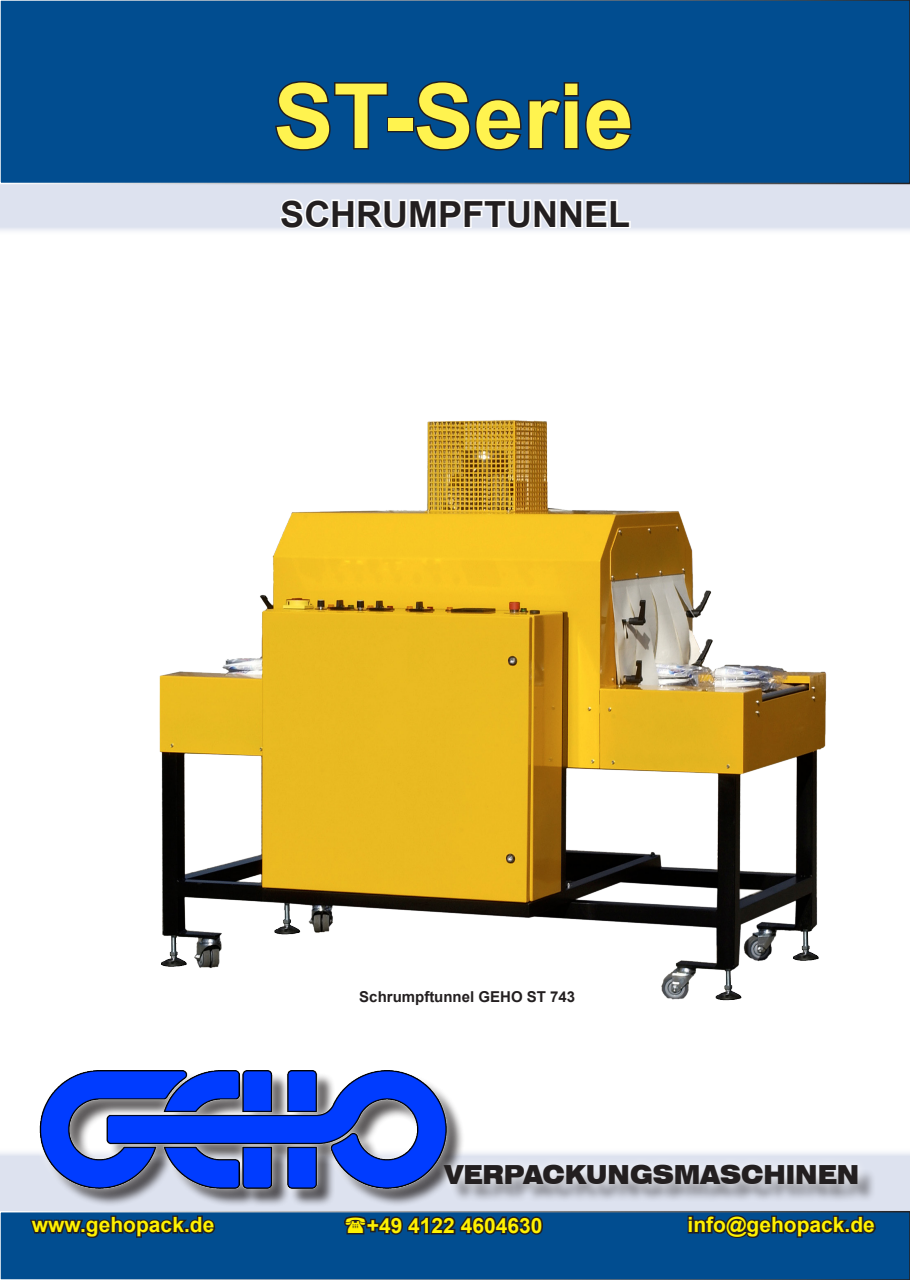
<style>
.page{position:relative;width:910px;height:1280px;background:#fff}
.page>*{position:absolute;margin:0;border:0;box-sizing:border-box;transform-origin:0 0}
.t1{font:700 90px "Arial";color:#fff34f}
.t2{font:700 36px "Arial";color:#231f20}
.t3{font:900 expanded 26.25px "Swiss 721 BT";color:#231f20;scale:.82 1}
.t4{font:700 21px "Arial";color:#fff101}
.Bildlegende{font:700 15px "Arial";color:#231f20}
</style>
<div class="page">
<img style="left:159px;top:420px;width:668px;height:581px">
<div style="left:0;top:183px;width:910px;height:52px;background:#dde2ef;border:2px solid #fff"></div>
<svg style="left:0;top:1152px;width:910px;height:59px;background:#dfe4f0"></svg>
<div style="left:0;top:0;width:910px;height:183px;background:#014d90"></div>
<div style="left:0;top:1212px;width:910px;height:68px;background:#014d90"></div>
<div style="left:42px;top:1072px;width:423px;height:135px;background:#231f20;opacity:.75"></div>
<div style="left:31px;top:1060px;width:425px;height:138px;background:#fff;opacity:.75"></div>
<img style="left:32px;top:1069px;width:427px;height:120px">
<div style="left:447px;top:1167px;width:430px;height:36px;background:#231f20;opacity:.48"></div>
<div style="left:435px;top:1156px;width:432px;height:38px;background:#fff;opacity:.75"></div>
<svg style="left:28px;top:1207px;width:189px;height:31px"></svg>
<svg style="left:688px;top:1207px;width:190px;height:31px"></svg>
<svg style="left:275px;top:81px;width:115px;height:70px"></svg>
<div style="left:387px;top:117px;width:27px;height:15px;border:3px solid #231f20"></div>
<svg style="left:413px;top:81px;width:219px;height:70px"></svg>
<svg style="left:278px;top:182px;width:354px;height:49px"></svg>
<svg style="left:342px;top:1212px;width:203px;height:23px"></svg>
<p class="t1" style="left:273px;top:56px;width:362px">ST-Serie</p>
<p class="t2" style="left:280px;top:190px;width:351px">SCHRUMPFTUNNEL</p>
<p class="Bildlegende" style="left:359px;top:986px;width:217px">Schrumpftunnel GEHO ST 743</p>
<p class="t3" style="left:445px;top:1159px;width:507px">VERPACKUNGSMASCHINEN</p>
<p class="t4" style="left:32px;top:1211px;width:184px">www.gehopack.de</p>
<p class="t4" style="left:367px;top:1211px;width:177px">+49 4122 4604630</p>
<p class="t4" style="left:688px;top:1211px;width:189px">info@gehopack.de</p>
</div>
